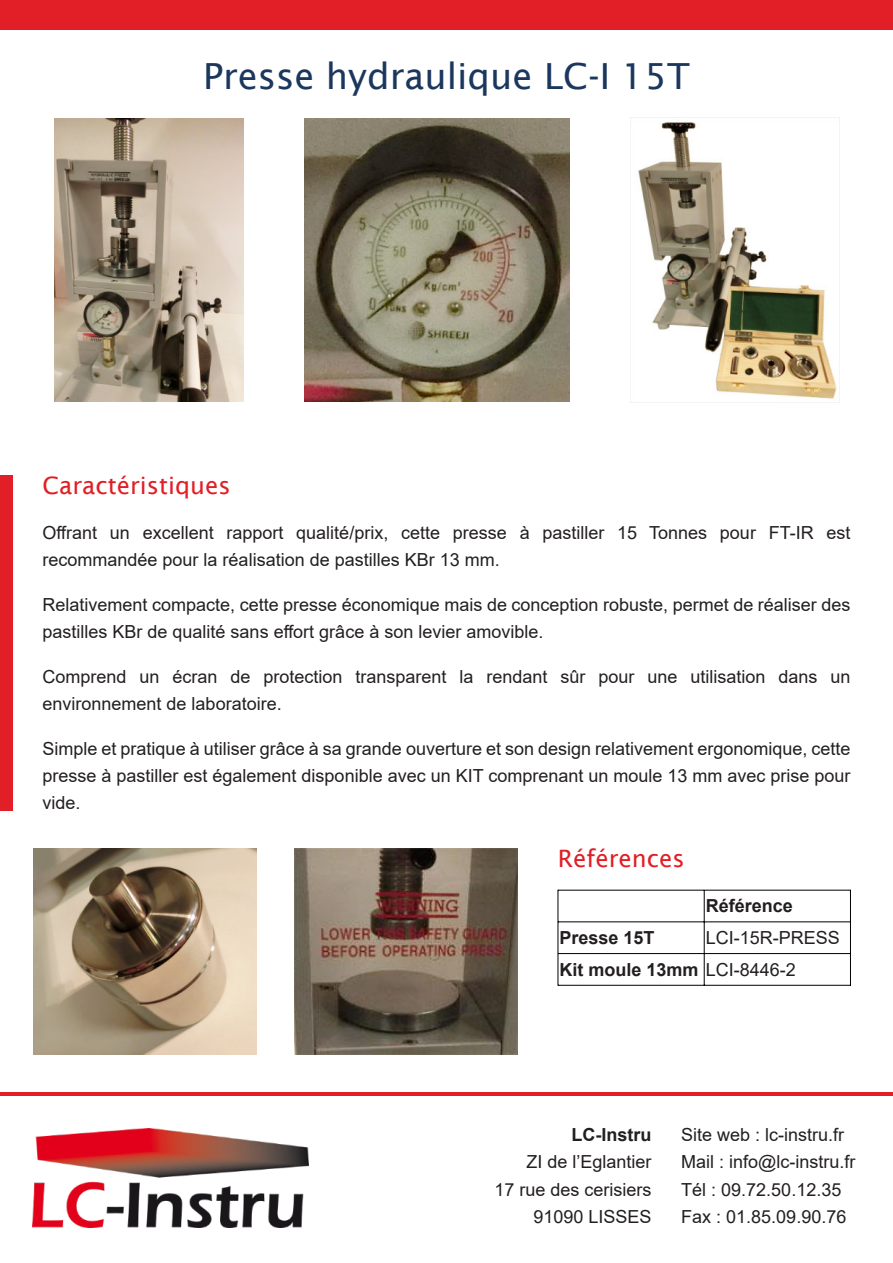
<style>
.page{position:relative;width:893px;height:1263px;background:#fff}
.page>*{position:absolute;margin:0;border:0;box-sizing:border-box;transform-origin:0 0}
.t1{font:36px "Lucida Sans";color:#1b375d}
.t2{font:24px "Lucida Sans";color:#e21e25}
.t3{font:18px/27px "Arial";color:#231f20}
.t4{font:700 18px "Arial";color:#231f20}
.s1{font-weight:700}
</style>
<div class="page">
<img style="left:32px;top:1128px;width:276px;height:99px">
<hr style="left:0;top:1092px;width:893px;height:3px;background:#e21e26">
<img style="left:294px;top:848px;width:224px;height:207px">
<img style="left:305px;top:118px;width:264px;height:284px">
<div style="left:0;top:476px;width:13px;height:335px;background:#e21e26"></div>
<div style="left:0;top:0;width:893px;height:30px;background:#e21e26"></div>
<img style="left:638px;top:122px;width:199px;height:277px">
<img style="left:33px;top:848px;width:223px;height:207px">
<img style="left:54px;top:118px;width:189px;height:284px">
<hr style="left:558px;top:890px;width:1px;height:96px;background:#000">
<hr style="left:850px;top:890px;width:1px;height:96px;background:#000">
<hr style="left:704px;top:890px;width:1px;height:95px;background:#000">
<hr style="left:558px;top:890px;width:292px;height:1px;background:#000">
<hr style="left:558px;top:921px;width:292px;height:1px;background:#000">
<hr style="left:558px;top:953px;width:292px;height:1px;background:#000">
<hr style="left:558px;top:985px;width:292px;height:1px;background:#000">
<h1 class="t1" style="left:203px;top:61px;width:488px">Presse hydraulique LC-I 15T</h1>
<h2 class="t2" style="left:43px;top:476px;width:190px">Caractéristiques</h2>
<p class="t3" style="left:43px;top:521px;width:809px">Offrant un excellent rapport qualité/prix, cette presse à pastiller 15 Tonnes pour FT-IR est recommandée pour la réalisation de pastilles KBr 13 mm.</p>
<p class="t3" style="left:43px;top:593px;width:809px">Relativement compacte, cette presse économique mais de conception robuste, permet de réaliser des pastilles KBr de qualité sans effort grâce à son levier amovible.</p>
<p class="t3" style="left:43px;top:665px;width:809px">Comprend un écran de protection transparent la rendant sûr pour une utilisation dans un environnement de laboratoire.</p>
<p class="t3" style="left:43px;top:737px;width:809px;text-align:justify">Simple et pratique à utiliser grâce à sa grande ouverture et son design relativement ergonomique, cette presse à pastiller est également disponible avec un KIT comprenant un moule 13 mm avec prise pour vide.</p>
<h2 class="t2" style="left:558px;top:848px;width:128px">Références</h2>
<p class="t4" style="left:706px;top:899px;width:89px">Référence</p>
<p class="t3" style="left:559px;top:924px;width:282px;line-height:31.7px;text-indent:146px">LCI-15R-PRESS<br><span class="s1">Kit moule 13mm</span> LCI-8446-2</p>
<p class="t4" style="left:559px;top:931px;width:97px">Presse 15T</p>
<p class="t4" style="left:572px;top:1128px;width:81px">LC-Instru</p>
<p class="t3" style="left:494px;top:1150px;width:159px;text-align:right">ZI de l’Eglantier<br>17 rue des cerisiers<br>91090 LISSES</p>
<p class="t3" style="left:681px;top:1123px;width:176px">Site web : lc-instru.fr<br>Mail : info@lc-instru.fr<br>Tél : 09.72.50.12.35<br>Fax : 01.85.09.90.76</p>
</div>
